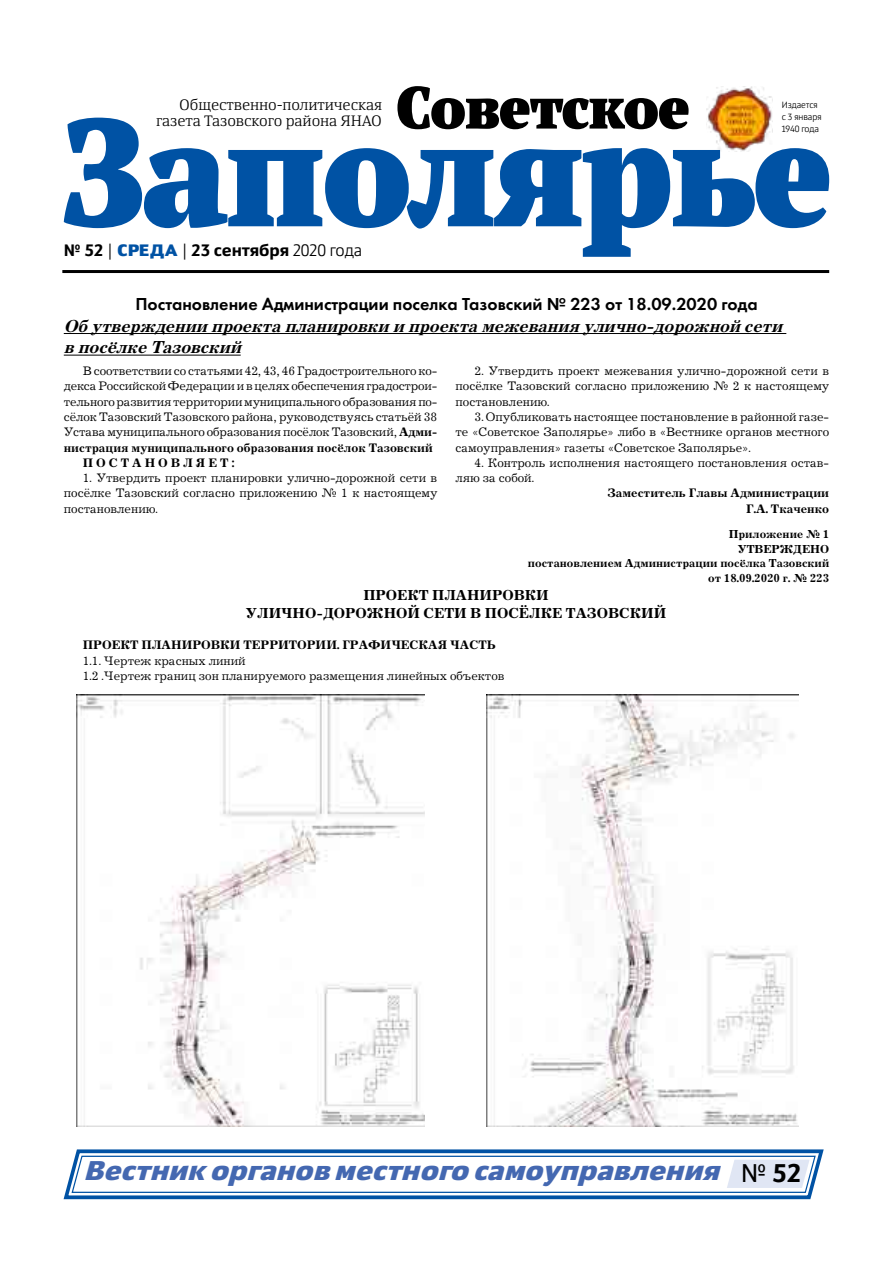
<style>
.page{position:relative;width:893px;height:1263px;background:#fff}
.page>*{position:absolute;margin:0;border:0;box-sizing:border-box;transform-origin:0 0}
.t1{font:italic 900 27px "Yefimov Sans";color:#4468b1}
.t2{font:italic 700 18px/21.6px "Journal C";color:#000}
.t3{font:18px "Futura Demi C";color:#000}
.t4{font:700 16.5px "Yefimov Sans";letter-spacing:-.005em;color:#000}
.t5{font:700 15px/18px "Journal C";color:#000;text-align:center}
.t6{font:300 15px/15.8px "Yefimov Serif";letter-spacing:-.005em;color:#000;text-align:right}
.t7{font:12.75px/15.3px "Journal C";color:#000;text-align:justify}
.t8{font:700 12.75px/15.3px "Journal C";color:#000;text-align:right}
.t9{font:700 12px/14.7px "Journal C";color:#000;text-align:right}
.t10{font:300 9px/12px "Yefimov Sans";letter-spacing:-.005em;color:#000}
.s1{font-weight:300}
.s2{font-weight:900;color:#0052a4}
.s3{font-weight:700}
.s4{font-weight:400;font-style:normal;font-size:25.5px;color:#000}
.s5{font-weight:700;font-style:normal;font-size:25.5px;color:#000}
</style>
<div class="page">
<svg style="left:63px;top:1149px;width:761px;height:51px"></svg>
<img style="left:706px;top:86px;width:67px;height:32px">
<svg style="left:64px;top:118px;width:765px;height:139px"></svg>
<svg style="left:397px;top:86px;width:292px;height:43px"></svg>
<hr style="left:62px;top:270px;width:767px;height:3px;background:#000">
<hr style="left:64px;top:333px;width:722px;height:1px;background:#000">
<hr style="left:64px;top:355px;width:177px;height:1px;background:#000">
<img style="left:77px;top:694px;width:348px;height:433px">
<img style="left:486px;top:694px;width:313px;height:433px">
<p class="t6" style="left:156px;top:97px;width:227px">Общественно-политическая газета Тазовского района ЯНАО</p>
<p class="t10" style="left:782px;top:99px;width:41px">Издается с 3 января<br>1940 года</p>
<p class="t4" style="left:64px;top:240px;width:300px">№ 52 <span class="s1">|</span> <span class="s2">среда</span> <span class="s1">|</span> 23 сентября <span class="s1">2020 года</span></p>
<h2 class="t3" style="left:135px;top:294px;width:624px">Постановление Администрации поселка Тазовский № 223 от 18.09.2020 года</h2>
<h2 class="t2" style="left:64px;top:315px;width:725px">Обутверждении проектапланировки и проектамежевания улично-дорожной сети впосёлкеТазовский</h2>
<p class="t7" style="left:83px;top:364px;width:356px">В соответствии со статьями 42, 43, 46 Градостроительного ко-</p>
<p class="t7" style="left:64px;top:379px;width:375px">декса Российской Федерации и в целях обеспечения градострои-</p>
<p class="t7" style="left:64px;top:394px;width:375px">тельного развития территории муниципального образования по-</p>
<p class="t7" style="left:64px;top:410px;width:375px">сёлок Тазовский Тазовского района, руководствуясь статьёй 38</p>
<p class="t7" style="left:64px;top:425px;width:375px">Устава муниципального образования посёлок Тазовский, <span class="s3">Адми-</span></p>
<p class="t8" style="left:64px;top:440px;width:370px">нистрация муниципального образования посёлок Тазовский</p>
<p class="t8" style="left:83px;top:455px;width:153px">п о с т а н о в л я е т :</p>
<p class="t7" style="left:64px;top:471px;width:375px;text-indent:19px">1. Утвердить проект планировки улично-дорожной сети в посёлке Тазовский согласно приложению № 1 к настоящему постановлению.</p>
<p class="t7" style="left:455px;top:364px;width:375px;text-indent:19px">2. Утвердить проект межевания улично-дорожной сети в посёлке Тазовский согласно приложению № 2 к настоящему постановлению.</p>
<p class="t7" style="left:455px;top:410px;width:375px;text-indent:19px">3. Опубликовать настоящее постановление в районной газе&shy;те «Советское Заполярье» либо в «Вестнике органов местного самоуправления» газеты «Советское Заполярье».</p>
<p class="t7" style="left:455px;top:455px;width:375px;text-indent:19px">4. Контроль исполнения настоящего постановления остав&shy;ляю за собой.</p>
<p class="t8" style="left:607px;top:486px;width:223px">Заместитель Главы Администрации<br>Г.А. Ткаченко</p>
<p class="t9" style="left:528px;top:527px;width:303px">Приложение № 1<br>УТВЕРЖДЕНО<br>постановлением Администрации посёлка Тазовский от 18.09.2020 г. № 223</p>
<p class="t5" style="left:246px;top:587px;width:422px">ПРОЕКТ ПЛАНИРОВКИ<br>УЛИЧНО-ДОРОЖНОЙ СЕТИ В ПОСЁЛКЕ ТАЗОВСКИЙ</p>
<p class="t8" style="left:83px;top:638px;width:414px">ПРОЕКТ ПЛАНИРОВКИ ТЕРРИТОРИИ. ГРАФИЧЕСКАЯ ЧАСТЬ</p>
<p class="t7" style="left:83px;top:653px;width:423px">1.1. Чертеж красных линий<br>1.2 .Чертеж границ зон планируемого размещения линейных объектов</p>
<h1 class="t1" style="left:83px;top:1153px;width:719px">Вестник органовместного самоуправления <span class="s4">№</span> <span class="s5">5 2</span></h1>
</div>
